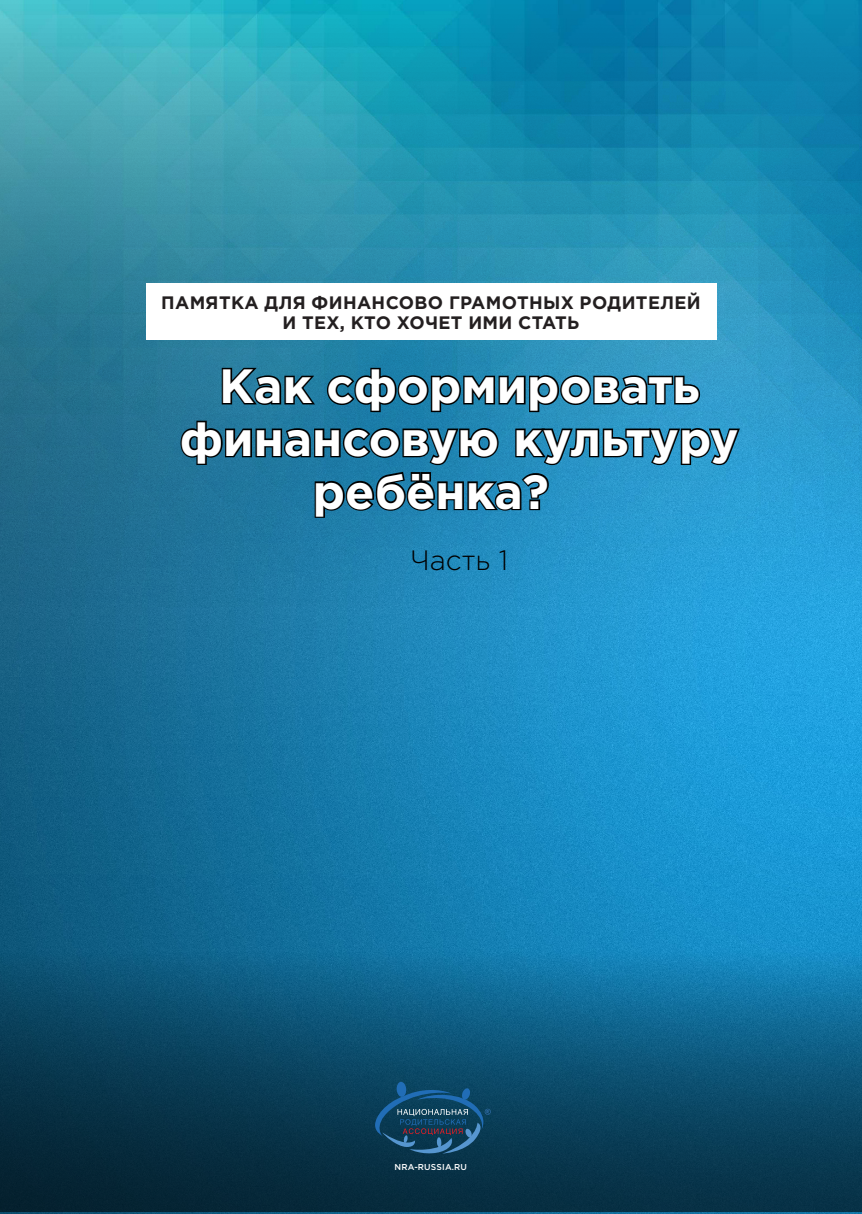
<style>
.page{position:relative;width:862px;height:1214px;background:#fff}
.page>*{position:absolute;margin:0;border:0;box-sizing:border-box;transform-origin:0 0}
.t1{font:700 48px/52.8px "Gotham Pro";color:#fff}
.t2{font:300 28px "Gotham Pro";color:#000}
.t3{font:700 18px "Gotham Pro";letter-spacing:.02em;color:#231f20}
.t4{font:500 8.6px "Gotham Pro";letter-spacing:.02em;color:#fff}
</style>
<div class="page">
<img style="left:0;top:607px;width:862px;height:606px">
<img style="left:0;top:0;width:862px;height:607px">
<div style="left:146px;top:283px;width:570px;height:56px;background:#fff"></div>
<svg style="left:220px;top:366px;width:98px;height:40px;background:#185168"></svg>
<svg style="left:325px;top:366px;width:376px;height:47px;background:#1b6382"></svg>
<svg style="left:179px;top:419px;width:563px;height:100px;background:#1c6c91"></svg>
<svg style="left:0;top:951px;width:862px;height:260px;background:#0b4968"></svg>
<svg style="left:396px;top:1081px;width:10px;height:15px"></svg>
<svg style="left:371px;top:1087px;width:120px;height:68px;background:#174a6a"></svg>
<p class="t3" style="left:161px;top:292px;width:541px">ПАМЯТКА ДЛЯ ФИНАНСОВО ГРАМОТНЫХ РОДИТЕЛЕЙ</p>
<p class="t3" style="left:282px;top:312px;width:298px">И ТЕХ, КТО ХОЧЕТ ИМИ СТАТЬ</p>
<p class="t1" style="left:219px;top:358px;width:482px">Как сформировать</p>
<p class="t1" style="left:313px;top:411px;width:427px;text-indent:-133px">финансовую культуру ребёнка?</p>
<p class="t2" style="left:410px;top:545px;width:99px">Часть 1</p>
<p class="t4" style="left:394px;top:1162px;width:74px">NRA-RUSSIA.RU</p>
</div>
